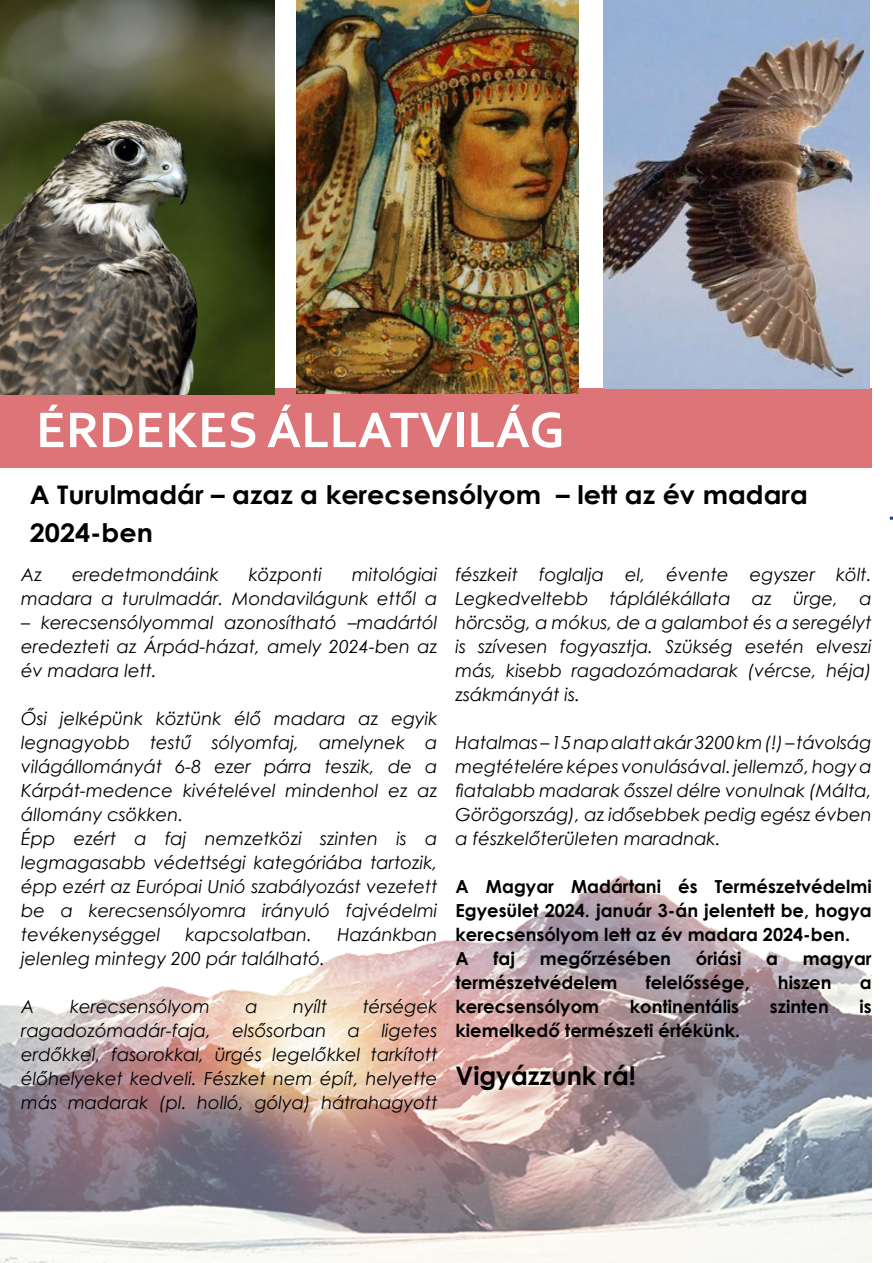
<style>
.page{position:relative;width:893px;height:1263px;background:#fff}
.page>*{position:absolute;margin:0;border:0;box-sizing:border-box;transform-origin:0 0}
.t1{font:700 52.5px "Corbel";color:#fff}
.t2{font:700 25.65px/37.5px "Century Gothic";color:#000;scale:1.05 1}
.t3{font:700 25.5px "Century Gothic";color:#000}
.t4{font:italic 18px/24px "Century Gothic";color:#000;text-align:justify}
.t5{font:700 18px/24px "Century Gothic";color:#000;text-align:justify}
</style>
<div class="page">
<img style="left:0;top:875px;width:872px;height:388px">
<div style="left:0;top:388px;width:872px;height:79px;background:#dd7478"></div>
<img style="left:604px;top:0;width:265px;height:388px">
<img style="left:0;top:0;width:274px;height:394px">
<img style="left:296px;top:0;width:283px;height:393px">
<p class="t1" style="left:36px;top:397px;width:530px">ÉRDEKES ÁLLATVILÁG</p>
<p class="t2" style="left:30px;top:475px;width:743px">A Turulmadár – azaz a kerecsensólyom – lett az év madara<br>2024-ben</p>
<p class="t4" style="left:21px;top:562px;width:22px">Az</p>
<p class="t4" style="left:72px;top:562px;width:148px">eredetmondáink</p>
<p class="t4" style="left:249px;top:562px;width:75px">központi</p>
<p class="t4" style="left:21px;top:562px;width:418px;text-align:right">mitológiai<br>madara a turulmadár. Mondavilágunk ettől a</p>
<p class="t4" style="left:21px;top:610px;width:418px">– kerecsensólyommal azonosítható –madártól eredezteti az Árpád-házat, amely 2024-ben az év madara lett.</p>
<p class="t4" style="left:21px;top:706px;width:418px">Ősi jelképünk köztünk élő madara az egyik legnagyobb testű sólyomfaj, amelynek a világállományát 6-8 ezer párra teszik, de a Kárpát-medence kivételével mindenhol ez az állomány csökken.</p>
<p class="t4" style="left:21px;top:826px;width:418px">Épp ezért a faj nemzetközi szinten is a legmagasabb védettségi kategóriába tartozik, épp ezért az Európai Unió szabályozást vezetett be a kerecsensólyomra irányuló fajvédelmi tevékenységgel</p>
<p class="t4" style="left:186px;top:922px;width:128px">kapcsolatban.</p>
<p class="t4" style="left:337px;top:922px;width:102px">Hazánkban</p>
<p class="t4" style="left:21px;top:946px;width:305px">jelenleg mintegy 200 pár található.</p>
<p class="t4" style="left:21px;top:994px;width:15px">A</p>
<p class="t4" style="left:70px;top:994px;width:141px">kerecsensólyom</p>
<p class="t4" style="left:245px;top:994px;width:14px">a</p>
<p class="t4" style="left:293px;top:994px;width:35px">nyílt</p>
<p class="t4" style="left:21px;top:994px;width:418px;text-indent:341px">térségek ragadozómadár-faja, elsősorban a ligetes erdőkkel, fasorokkal, ürgés legelőkkel tarkított élőhelyeket kedveli. Fészket nem épít, helyette más madarak (pl. holló, gólya) hátrahagyott</p>
<p class="t4" style="left:455px;top:562px;width:418px">fészkeit foglalja el, évente egyszer költ.<br>Legkedveltebb táplálékállata az ürge, a hörcsög, a mókus, de a galambot és a seregélyt is szívesen fogyasztja. Szükség esetén elveszi más, kisebb ragadozómadarak (vércse, héja) zsákmányát is.</p>
<p class="t4" style="left:455px;top:730px;width:418px">Hatalmas – 15 nap alatt akár 3200 km (!) – távolság megtételére képes vonulásával. jellemző, hogy a fiatalabb madarak ősszel délre vonulnak (Málta, Görögország), az idősebbek pedig egész évben a fészkelőterületen maradnak.</p>
<p class="t5" style="left:455px;top:874px;width:418px">A Magyar Madártani és Természetvédelmi Egyesület 2024. január 3-án jelentett be, hogya kerecsensólyom lett az év madara 2024-ben.</p>
<p class="t5" style="left:455px;top:946px;width:15px">A</p>
<p class="t5" style="left:494px;top:946px;width:23px">faj</p>
<p class="t5" style="left:540px;top:946px;width:133px">megőrzésében</p>
<p class="t5" style="left:696px;top:946px;width:47px">óriási</p>
<p class="t5" style="left:766px;top:946px;width:13px">a</p>
<p class="t5" style="left:803px;top:946px;width:70px">magyar</p>
<p class="t5" style="left:455px;top:970px;width:163px">természetvédelem</p>
<p class="t5" style="left:646px;top:970px;width:106px">felelőssége,</p>
<p class="t5" style="left:778px;top:970px;width:55px">hiszen</p>
<p class="t5" style="left:860px;top:970px;width:13px">a</p>
<p class="t5" style="left:455px;top:994px;width:145px">kerecsensólyom</p>
<p class="t5" style="left:630px;top:994px;width:111px">kontinentális</p>
<p class="t5" style="left:770px;top:994px;width:61px">szinten</p>
<p class="t5" style="left:859px;top:994px;width:14px">is</p>
<p class="t5" style="left:455px;top:1018px;width:286px">kiemelkedő természeti értékünk.</p>
<p class="t3" style="left:455px;top:1056px;width:182px">Vigyázzunk rá!</p>
</div>
